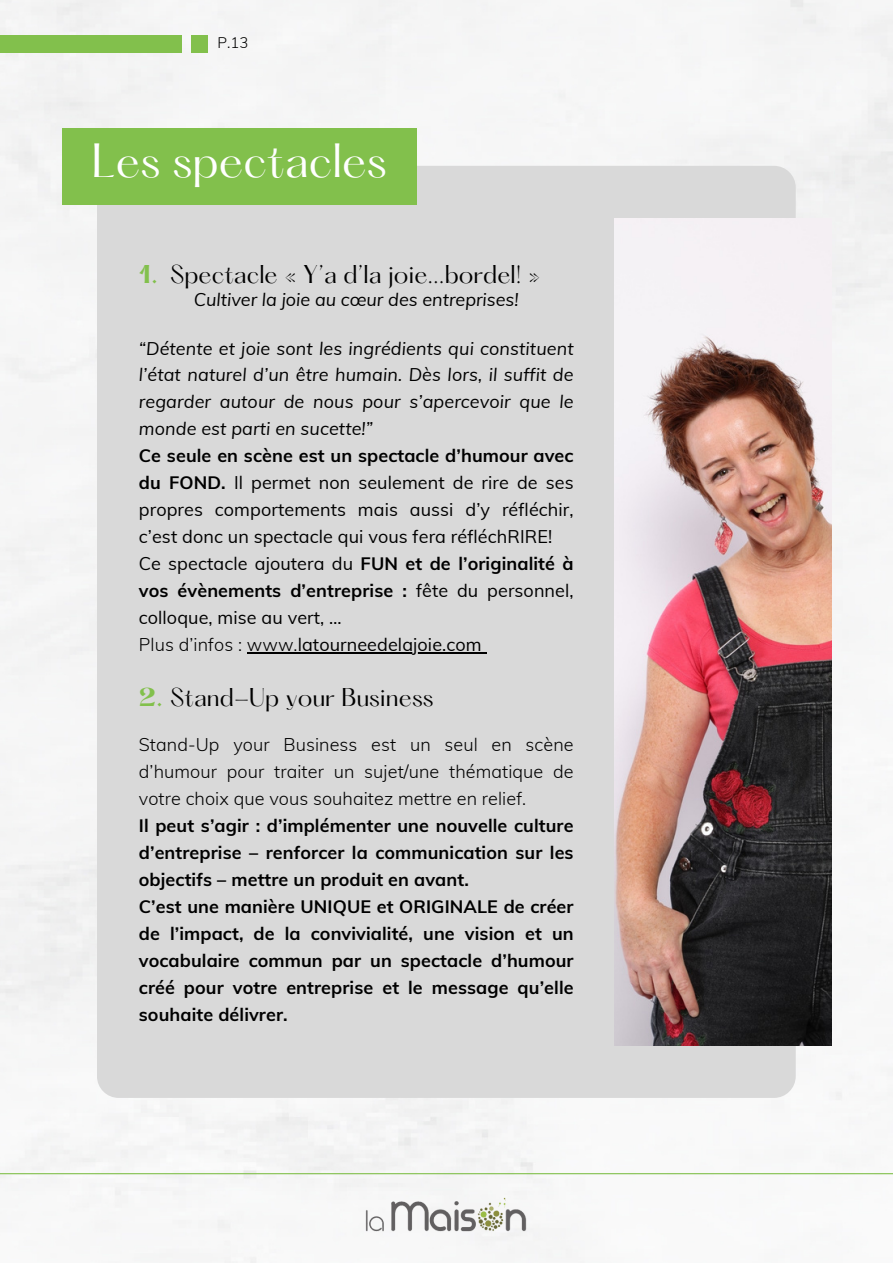
<style>
.page{position:relative;width:893px;height:1264px;background:#fff}
.page>*{position:absolute;margin:0;border:0;box-sizing:border-box;transform-origin:0 0}
.t1{font:42px "Hatton";color:#fff}
.t2{font:22.5px "Hatton";color:#000}
.t3{font:700 22.5px "Hatton";color:#82c04c}
.t4{font:18px/27px "Muli";letter-spacing:.005em;color:#000;text-align:justify}
.t5{font:700 18px/27px "Muli";letter-spacing:.005em;color:#000;text-align:justify}
.t6{font:italic 18px/27px "Muli";letter-spacing:.005em;color:#000;text-align:justify}
.t7{font:300 18px/27px "Muli";letter-spacing:.005em;color:#000;text-align:justify}
.t8{font:300 15px "Muli";color:#000}
.s1{font-weight:700}
.s2{font-weight:300}
.s3{font-weight:700;color:#82c04c}
</style>
<div class="page">
<div style="left:0;top:0;width:892px;height:1262px;background:#f6f6f6"></div>
<div style="left:97px;top:166px;width:698px;height:931px;background:#d9d9d9;border-radius:22px"></div>
<img style="left:614px;top:218px;width:217px;height:827px">
<hr style="left:0;top:1173px;width:892px;height:1px;background:#82c04c">
<div style="left:62px;top:128px;width:354px;height:76px;background:#82c04c"></div>
<hr style="left:247px;top:652px;width:51px;height:1px;background:#000">
<hr style="left:298px;top:652px;width:183px;height:1px;background:#000">
<div style="left:0;top:36px;width:182px;height:17px;background:#82c04c"></div>
<div style="left:191px;top:36px;width:17px;height:17px;background:#82c04c"></div>
<img style="left:343px;top:1182px;width:206px;height:64px">
<p class="t8" style="left:217px;top:33px;width:33px">P.13</p>
<p class="t1" style="left:91px;top:141px;width:297px">Les spectacles</p>
<p class="t2" style="left:170px;top:263px;width:371px">Spectacle « Y’a d’la joie...bordel! »</p>
<p class="t6" style="left:194px;top:286px;width:326px">Cultiver la joie au cœur des entreprises!</p>
<p class="t6" style="left:139px;top:334px;width:436px">“Détente et joie sont les ingrédients qui constituent l’état naturel d’un être humain. Dès lors, il suffit de regarder autour de nous pour s’apercevoir que le monde est parti en sucette!”</p>
<p class="t4" style="left:139px;top:442px;width:436px"><span class="s1">Ce seule en scène est un spectacle d’humour avec du FOND.</span> Il permet non seulement de rire de ses propres comportements mais aussi d’y réfléchir, c’est donc un spectacle qui vous fera réfléchRIRE!</p>
<p class="t4" style="left:139px;top:550px;width:436px">Ce spectacle ajoutera du <span class="s1">FUN et de l’originalité à vos évènements d’entreprise :</span> fête du personnel, colloque, mise au vert, …</p>
<p class="t4" style="left:139px;top:631px;width:344px"><span class="s2">Plus d’infos : www.</span>latourneedelajoie.com</p>
<p class="t3" style="left:139px;top:263px;width:21px">1.</p>
<p class="t2" style="left:139px;top:687px;width:296px"><span class="s3">2.</span> Stand-Up your Business</p>
<p class="t7" style="left:139px;top:731px;width:436px">Stand-Up your Business est un seul en scène d’humour pour traiter un sujet/une thématique de votre choix que vous souhaitez mettre en relief.</p>
<p class="t5" style="left:139px;top:812px;width:436px">Il peut s’agir : d’implémenter une nouvelle culture d’entreprise – renforcer la communication sur les objectifs – mettre un produit en avant.</p>
<p class="t5" style="left:139px;top:892px;width:436px">C’est une manière UNIQUE et ORIGINALE de créer de l’impact, de la convivialité, une vision et un vocabulaire commun par un spectacle d’humour créé pour votre entreprise et le message qu’elle souhaite délivrer.</p>
</div>
